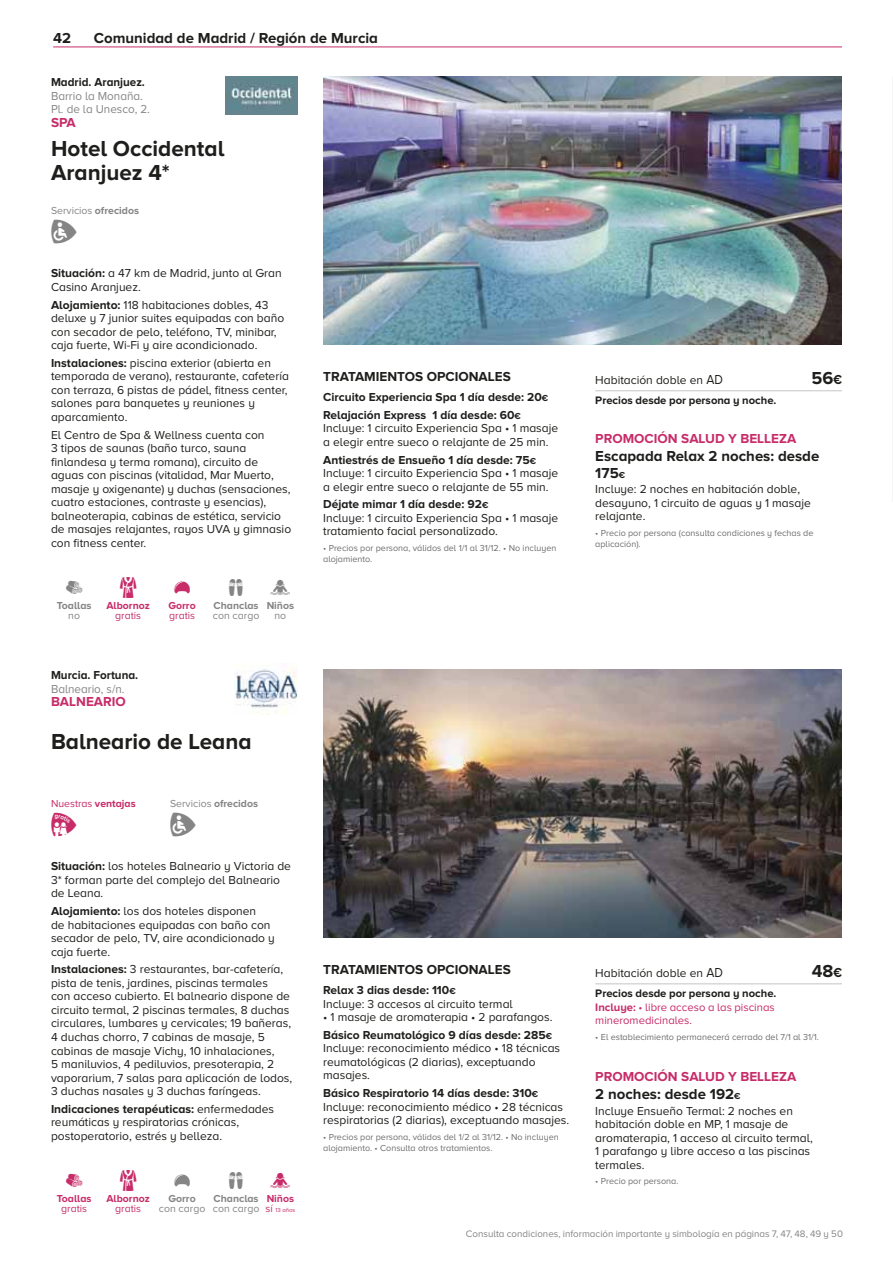
<style>
.page{position:relative;width:893px;height:1263px;background:#fff}
.page>*{position:absolute;margin:0;border:0;box-sizing:border-box;transform-origin:0 0}
.t1{font:600 24px "Tourmundial";color:#858585}
.t2{font:600 24px "Tourmundial";color:#c72c69}
.t3{font:24px "Tourmundial";color:#858585;scale:.95 1}
.t4{font:24px "Tourmundial";color:#c72c69;scale:.95 1}
.t5{font:700 22.5px/24px "Proxima Nova A";color:#1e1e1c}
.t6{font:700 18px "Proxima Nova A";color:#1e1e1c}
.t7{font:700 15px/16.5px "Proxima Nova A";color:#1e1e1c}
.t8{font:700 13.5px "Proxima Nova A";color:#c72c69}
.t9{font:700 13.5px "Proxima Nova A";color:#1e1e1c}
.t10{font:12px/13.5px "Proxima Nova A";color:#1e1e1c}
.t11{font:700 12px/17.7px "Proxima Nova A";color:#1e1e1c}
.t12{font:12px/13.5px "Proxima Nova A";color:#858585}
.t13{font:11.25px/13.5px "Proxima Nova A";color:#c72c69}
.t14{font:700 11.25px "Proxima Nova A";color:#1e1e1c}
.t15{font:10.5px "Proxima Nova A";color:#858585}
.t16{font:10.5px "Proxima Nova A";color:#c72c69}
.t17{font:700 10.5px "Proxima Nova A";color:#858585}
.t18{font:700 10.5px "Proxima Nova A";color:#c72c69}
.t19{font:9.75px "Proxima Nova A";color:#858585}
.t20{font:9px/11.2px "Proxima Nova A";color:#6e6e6d}
.t21{font:6px "Proxima Nova A";color:#c72c69}
.s1{font-weight:700}
.s2{font-size:10.5px}
.s3{font-size:9px}
.s4{font-weight:700;font-size:9px}
.s5{font-size:13.5px}
.s6{font-weight:700;color:#1e1e1c}
</style>
<div class="page">
<hr style="left:53px;top:47px;width:789px;height:1px;background:#c72c69">
<img style="left:323px;top:77px;width:519px;height:268px">
<img style="left:225px;top:76px;width:73px;height:39px">
<hr style="left:595px;top:390px;width:247px;height:1px;background:#c4c5c5">
<img style="left:323px;top:670px;width:519px;height:268px">
<img style="left:235px;top:668px;width:63px;height:46px">
<hr style="left:595px;top:983px;width:247px;height:1px;background:#c4c5c5">
<p class="t7" style="left:53px;top:31px;width:19px">42</p>
<p class="t7" style="left:94px;top:31px;width:286px">Comunidad de Madrid / Región de Murcia</p>
<p class="t11" style="left:51px;top:75px;width:95px">Madrid. Aranjuez.</p>
<p class="t12" style="left:51px;top:90px;width:101px">Barrio la Monaña.<br>Pl. de la Unesco, 2.</p>
<p class="t8" style="left:51px;top:118px;width:26px">SPA</p>
<h2 class="t5" style="left:51px;top:140px;width:175px">Hotel Occidental<br>Aranjuez 4*</h2>
<p class="t15" style="left:51px;top:207px;width:90px">Servicios <span class="s1">ofrecidos</span></p>
<h1 class="t3" style="left:51px;top:220px;width:28px">u</h1>
<p class="t10" style="left:51px;top:268px;width:232px"><span class="s1">Situación:</span> a 47 km de Madrid, junto al Gran<br>Casino Aranjuez.</p>
<p class="t10" style="left:51px;top:299px;width:235px"><span class="s1">Alojamiento:</span> 118 habitaciones dobles, 43 deluxe y 7 junior suites equipadas con baño con secador de pelo, teléfono, TV, minibar, caja fuerte, Wi-Fi y aire acondicionado.</p>
<p class="t10" style="left:51px;top:358px;width:239px"><span class="s1">Instalaciones:</span> piscina exterior (abierta en temporada de verano), restaurante, cafetería con terraza, 6 pistas de pádel, fitness center, salones para banquetes y reuniones y aparcamiento.</p>
<p class="t10" style="left:51px;top:429px;width:242px">El Centro de Spa &amp; Wellness cuenta con<br>3 tipos de saunas (baño turco, sauna finlandesa y terma romana), circuito de aguas con piscinas (vitalidad, Mar Muerto, masaje y oxigenante) y duchas (sensaciones, cuatro estaciones, contraste y esencias), balneoterapia, cabinas de estética, servicio de masajes relajantes, rayos UVA y gimnasio con fitness center.</p>
<h1 class="t1" style="left:61px;top:575px;width:28px">T</h1>
<p class="t15" style="left:68px;top:612px;width:13px">no</p>
<p class="t17" style="left:57px;top:602px;width:36px">Toallas</p>
<h1 class="t2" style="left:115px;top:575px;width:28px">A</h1>
<p class="t16" style="left:115px;top:612px;width:27px">gratis</p>
<p class="t18" style="left:106px;top:602px;width:45px">Albornoz</p>
<h1 class="t2" style="left:169px;top:575px;width:28px">G</h1>
<p class="t16" style="left:169px;top:612px;width:27px">gratis</p>
<p class="t18" style="left:169px;top:602px;width:29px">Gorro</p>
<h1 class="t1" style="left:223px;top:575px;width:28px">Z</h1>
<p class="t15" style="left:213px;top:612px;width:48px">con cargo</p>
<p class="t17" style="left:214px;top:602px;width:47px">Chanclas</p>
<h1 class="t1" style="left:267px;top:575px;width:28px">N</h1>
<p class="t15" style="left:274px;top:612px;width:13px">no</p>
<p class="t17" style="left:267px;top:602px;width:29px">Niños</p>
<p class="t11" style="left:51px;top:668px;width:89px">Murcia. Fortuna.</p>
<p class="t12" style="left:51px;top:683px;width:75px">Balneario, s/n.</p>
<p class="t8" style="left:51px;top:697px;width:76px">BALNEARIO</p>
<h2 class="t5" style="left:51px;top:733px;width:202px">Balneario de Leana</h2>
<p class="t16" style="left:51px;top:800px;width:86px">Nuestras <span class="s1">ventajas</span></p>
<h1 class="t4" style="left:51px;top:813px;width:28px">ñ</h1>
<p class="t15" style="left:170px;top:800px;width:90px">Servicios <span class="s1">ofrecidos</span></p>
<h1 class="t3" style="left:170px;top:813px;width:28px">u</h1>
<p class="t10" style="left:51px;top:861px;width:242px"><span class="s1">Situación:</span> los hoteles Balneario y Victoria de<br>3* forman parte del complejo del Balneario de Leana.</p>
<p class="t10" style="left:51px;top:906px;width:225px"><span class="s1">Alojamiento:</span> los dos hoteles disponen<br>de habitaciones equipadas con baño con secador de pelo, TV, aire acondicionado y caja fuerte.</p>
<p class="t10" style="left:51px;top:964px;width:243px"><span class="s1">Instalaciones:</span> 3 restaurantes, bar-cafetería, pista de tenis, jardines, piscinas termales<br>con acceso cubierto. El balneario dispone de circuito termal, 2 piscinas termales, 8 duchas circulares, lumbares y cervicales; 19 bañeras, 4 duchas chorro, 7 cabinas de masaje, 5 cabinas de masaje Vichy, 10 inhalaciones,<br>5 maniluvios, 4 pediluvios, presoterapia, 2 vaporarium, 7 salas para aplicación de lodos, 3 duchas nasales y 3 duchas faríngeas.</p>
<p class="t10" style="left:51px;top:1103px;width:225px"><span class="s1">Indicaciones terapéuticas:</span> enfermedades reumáticas y respiratorias crónicas, postoperatorio, estrés y belleza.</p>
<h1 class="t2" style="left:61px;top:1168px;width:28px">T</h1>
<p class="t16" style="left:61px;top:1205px;width:27px">gratis</p>
<p class="t18" style="left:57px;top:1195px;width:36px">Toallas</p>
<h1 class="t2" style="left:115px;top:1168px;width:28px">A</h1>
<p class="t16" style="left:115px;top:1205px;width:27px">gratis</p>
<p class="t18" style="left:106px;top:1195px;width:45px">Albornoz</p>
<h1 class="t1" style="left:169px;top:1168px;width:28px">G</h1>
<p class="t15" style="left:159px;top:1205px;width:48px">con cargo</p>
<p class="t17" style="left:169px;top:1195px;width:29px">Gorro</p>
<h1 class="t1" style="left:223px;top:1168px;width:28px">Z</h1>
<p class="t15" style="left:213px;top:1205px;width:48px">con cargo</p>
<h1 class="t2" style="left:267px;top:1168px;width:28px">N</h1>
<p class="t21" style="left:265px;top:1208px;width:31px"><span class="s2">sí</span> 13 años</p>
<p class="t18" style="left:267px;top:1195px;width:29px">Niños</p>
<p class="t17" style="left:214px;top:1195px;width:47px">Chanclas</p>
<p class="t9" style="left:323px;top:372px;width:189px">TRATAMIENTOS OPCIONALES</p>
<p class="t11" style="left:323px;top:390px;width:226px">Circuito Experiencia Spa 1 día desde: 20<span class="s3">€<br></span>Relajación Express 1 día desde: 60<span class="s3">€</span></p>
<p class="t10" style="left:323px;top:423px;width:237px">Incluye: 1 circuito Experiencia Spa • 1 masaje a elegir entre sueco o relajante de 25 min.</p>
<p class="t10" style="left:323px;top:454px;width:237px"><span class="s1">Antiestrés de Ensueño 1 día desde: 75</span><span class="s4">€<br></span>Incluye: 1 circuito Experiencia Spa • 1 masaje a elegir entre sueco o relajante de 55 min.</p>
<p class="t10" style="left:323px;top:499px;width:237px"><span class="s1">Déjate mimar 1 día desde: 92</span><span class="s4">€<br></span>Incluye: 1 circuito Experiencia Spa • 1 masaje tratamiento facial personalizado.</p>
<p class="t20" style="left:323px;top:543px;width:235px">• Precios por persona, válidos del 1/1 al 31/12. • No incluyen alojamiento.</p>
<p class="t10" style="left:595px;top:375px;width:129px">Habitación doble en <span class="s5">AD</span></p>
<h3 class="t6" style="left:811px;top:373px;width:32px">56<span class="s5">€</span></h3>
<p class="t14" style="left:595px;top:397px;width:183px">Precios desde por persona y noche.</p>
<p class="t8" style="left:595px;top:434px;width:202px">PROMOCIÓN SALUD Y BELLEZA</p>
<p class="t7" style="left:595px;top:450px;width:225px">Escapada Relax 2 noches: desde<br>175<span class="s3">€</span></p>
<p class="t10" style="left:595px;top:484px;width:217px">Incluye: 2 noches en habitación doble, desayuno, 1 circuito de aguas y 1 masaje relajante.</p>
<p class="t20" style="left:595px;top:528px;width:220px">• Precio por persona (consulta condiciones y fechas de aplicación).</p>
<p class="t9" style="left:323px;top:965px;width:189px">TRATAMIENTOS OPCIONALES</p>
<p class="t10" style="left:323px;top:985px;width:191px"><span class="s1">Relax 3 dias desde: 110</span><span class="s4">€<br></span>Incluye: 3 accesos al circuito termal</p>
<p class="t10" style="left:323px;top:1010px;width:231px;line-height:17.7px">• 1 masaje de aromaterapia • 2 parafangos.<br><span class="s1">Básico Reumatológico 9 días desde: 285</span><span class="s4">€</span></p>
<p class="t10" style="left:323px;top:1043px;width:238px">Incluye: reconocimiento médico • 18 técnicas reumatológicas (2 diarias), exceptuando masajes.</p>
<p class="t10" style="left:323px;top:1088px;width:248px"><span class="s1">Básico Respiratorio 14 días desde: 310</span><span class="s4">€<br></span>Incluye: reconocimiento médico • 28 técnicas respiratorias (2 diarias), exceptuando masajes.</p>
<p class="t20" style="left:323px;top:1132px;width:237px">• Precios por persona, válidos del 1/2 al 31/12. • No incluyen alojamiento. • Consulta otros tratamientos.</p>
<p class="t10" style="left:595px;top:968px;width:129px">Habitación doble en <span class="s5">AD</span></p>
<h3 class="t6" style="left:812px;top:966px;width:32px">48<span class="s5">€</span></h3>
<p class="t13" style="left:595px;top:988px;width:183px"><span class="s6">Precios desde por persona y noche.<br></span><span class="s1">Incluye:</span> • libre acceso a las piscinas mineromedicinales.</p>
<p class="t20" style="left:595px;top:1032px;width:225px">• El establecimiento permanecerá cerrado del 7/1 al 31/1.</p>
<p class="t8" style="left:595px;top:1072px;width:202px">PROMOCIÓN SALUD Y BELLEZA</p>
<p class="t7" style="left:595px;top:1087px;width:147px">2 noches: desde 192<span class="s3">€</span></p>
<p class="t10" style="left:595px;top:1105px;width:219px">Incluye Ensueño Termal: 2 noches en habitación doble en MP, 1 masaje de aromaterapia, 1 acceso al circuito termal,<br>1 parafango y libre acceso a las piscinas termales.</p>
<p class="t20" style="left:595px;top:1177px;width:85px">• Precio por persona.</p>
<p class="t19" style="left:466px;top:1231px;width:379px">Consulta condiciones, información importante y simbología en páginas 7, 47, 48, 49 y 50</p>
</div>
